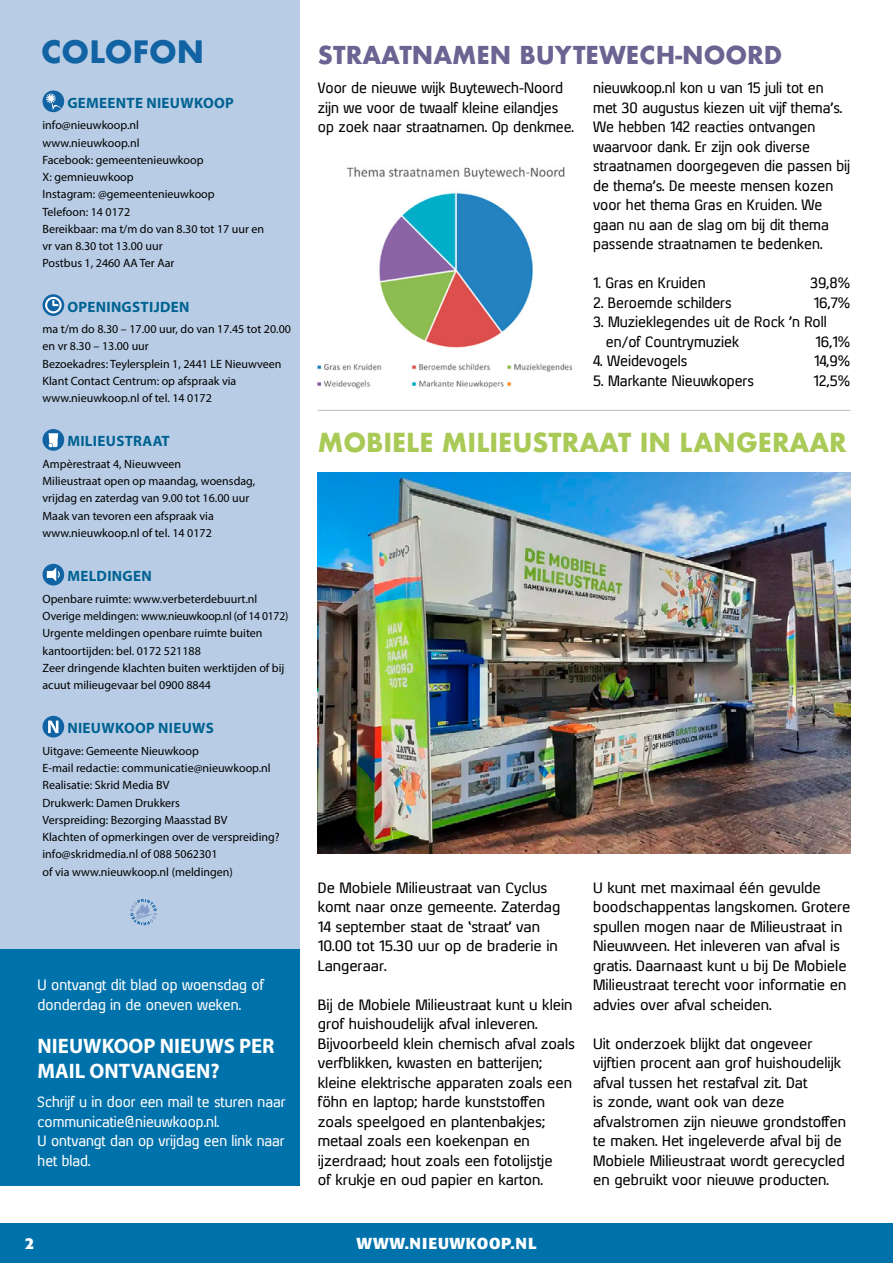
<style>
.page{position:relative;width:893px;height:1263px;background:#fff}
.page>*{position:absolute;margin:0;border:0;box-sizing:border-box;transform-origin:0 0}
.t1{font:700 30px "Futura";color:#1163a3}
.Titel{font:700 25.5px "Futura";color:#a9ca56}
.Titel-2{font:700 24px "Futura";color:#6b6492}
.t2{font:700 21px "Myriad Pro";color:#fff}
.t3{font:700 15.75px "Formata";letter-spacing:.05em;color:#fff}
.t4{font:700 15px "Myriad Pro";letter-spacing:.02em;color:#006292}
.Platte_tekst{font:14.25px/19.5px "Xenu";color:#000;scale:1.05 1}
.Platte_tekst-2{font:14.25px/19.5px "Xenu";color:#000}
.Platte_tekst-3{font:14.25px/19.5px "Xenu";color:#fff}
.t5{font:12px/17.2px "Myriad Pro";color:#000}
</style>
<div class="page">
<div style="left:0;top:0;width:300px;height:953px;background:#b8cde5"></div>
<svg style="left:43px;top:90px;width:21px;height:22px"></svg>
<svg style="left:46px;top:93px;width:18px;height:18px"></svg>
<svg style="left:43px;top:294px;width:21px;height:22px"></svg>
<svg style="left:45px;top:297px;width:17px;height:16px"></svg>
<div style="left:43px;top:429px;width:21px;height:22px;background:#1163a3;border-radius:50%"></div>
<svg style="left:48px;top:433px;width:10px;height:14px"></svg>
<div style="left:43px;top:564px;width:21px;height:21px;background:#1163a3;border-radius:50%"></div>
<svg style="left:47px;top:567px;width:13px;height:14px"></svg>
<div style="left:43px;top:716px;width:21px;height:21px;background:#1163a3;border-radius:50%"></div>
<svg style="left:48px;top:721px;width:10px;height:12px"></svg>
<svg style="left:130px;top:899px;width:27px;height:26px"></svg>
<div style="left:0;top:949px;width:299px;height:236px;background:#0072ab"></div>
<img style="left:317px;top:166px;width:256px;height:223px">
<hr style="left:318px;top:410px;width:532px;height:1px;background:#bcbcba">
<img style="left:318px;top:473px;width:532px;height:381px">
<div style="left:0;top:1224px;width:893px;height:39px;background:#0072ab"></div>
<p class="t1" style="left:41px;top:30px;width:164px">COLOFON</p>
<p class="t4" style="left:67px;top:93px;width:168px">GEMEENTE NIEUWKOOP</p>
<p class="t5" style="left:43px;top:117px;width:98px">info@nieuwkoop.nl</p>
<p class="t5" style="left:43px;top:134px;width:99px">www.nieuwkoop.nl</p>
<p class="t5" style="left:43px;top:151px;width:163px">Facebook: gemeentenieuwkoop</p>
<p class="t5" style="left:43px;top:168px;width:93px">X: gemnieuwkoop</p>
<p class="t5" style="left:43px;top:186px;width:174px">Instagram: @gemeentenieuwkoop</p>
<p class="t5" style="left:43px;top:203px;width:89px">Telefoon: 14 0172</p>
<p class="t5" style="left:43px;top:220px;width:223px">Bereikbaar: ma t/m do van 8.30 tot 17 uur en</p>
<p class="t5" style="left:43px;top:237px;width:122px">vr van 8.30 tot 13.00 uur</p>
<p class="t5" style="left:43px;top:255px;width:133px">Postbus 1, 2460 AA Ter Aar</p>
<p class="t4" style="left:67px;top:297px;width:124px">OPENINGSTIJDEN</p>
<p class="t5" style="left:43px;top:320px;width:250px">ma t/m do 8.30 – 17.00 uur, do van 17.45 tot 20.00</p>
<p class="t5" style="left:43px;top:338px;width:108px">en vr 8.30 – 13.00 uur</p>
<p class="t5" style="left:43px;top:355px;width:240px">Bezoekadres: Teylersplein 1, 2441 LE Nieuwveen</p>
<p class="t5" style="left:43px;top:372px;width:195px">Klant Contact Centrum: op afspraak via www.nieuwkoop.nl of tel. 14 0172</p>
<p class="t4" style="left:67px;top:432px;width:104px">MILIEUSTRAAT</p>
<p class="t5" style="left:43px;top:455px;width:140px">Ampèrestraat 4, Nieuwveen</p>
<p class="t5" style="left:43px;top:472px;width:214px">Milieustraat open op maandag, woensdag,</p>
<p class="t5" style="left:43px;top:490px;width:208px">vrijdag en zaterdag van 9.00 tot 16.00 uur</p>
<p class="t5" style="left:43px;top:507px;width:173px">Maak van tevoren een afspraak via www.nieuwkoop.nl of tel. 14 0172</p>
<p class="t4" style="left:67px;top:566px;width:86px">MELDINGEN</p>
<p class="t5" style="left:43px;top:590px;width:216px">Openbare ruimte: www.verbeterdebuurt.nl</p>
<p class="t5" style="left:43px;top:607px;width:247px">Overige meldingen: www.nieuwkoop.nl (of 14 0172)</p>
<p class="t5" style="left:43px;top:624px;width:222px">Urgente meldingen openbare ruimte buiten kantoortijden: bel. 0172 521188</p>
<p class="t5" style="left:43px;top:659px;width:244px">Zeer dringende klachten buiten werktijden of bij acuut milieugevaar bel 0900 8844</p>
<p class="t4" style="left:67px;top:718px;width:148px">NIEUWKOOP NIEUWS</p>
<p class="t5" style="left:43px;top:742px;width:158px">Uitgave: Gemeente Nieuwkoop</p>
<p class="t5" style="left:43px;top:759px;width:230px">E-mail redactie: communicatie@nieuwkoop.nl</p>
<p class="t5" style="left:43px;top:776px;width:128px">Realisatie: Skrid Media BV</p>
<p class="t5" style="left:43px;top:794px;width:139px">Drukwerk: Damen Drukkers</p>
<p class="t5" style="left:43px;top:811px;width:186px">Verspreiding: Bezorging Maasstad BV</p>
<p class="t5" style="left:43px;top:828px;width:239px">Klachten of opmerkingen over de verspreiding?</p>
<p class="t5" style="left:43px;top:845px;width:177px">info@skridmedia.nl of 088 5062301</p>
<p class="t5" style="left:43px;top:863px;width:192px">of via www.nieuwkoop.nl (meldingen)</p>
<p class="Platte_tekst-3" style="left:38px;top:975px;width:228px">U ontvangt dit blad op woensdag of donderdag in de oneven weken.</p>
<p class="t2" style="left:38px;top:1032px;width:238px">NIEUWKOOP NIEUWS PER</p>
<p class="t2" style="left:38px;top:1057px;width:184px">MAIL ONTVANGEN?</p>
<p class="Platte_tekst-3" style="left:38px;top:1092px;width:249px">Schrijf u in door een mail te sturen naar communicatie@nieuwkoop.nl.</p>
<p class="Platte_tekst-3" style="left:38px;top:1131px;width:249px">U ontvangt dan op vrijdag een link naar het blad.</p>
<p class="Titel-2" style="left:318px;top:38px;width:466px">STRAATNAMEN BUYTEWECH-NOORD</p>
<p class="Platte_tekst-2" style="left:318px;top:78px;width:258px">Voor de nieuwe wijk Buytewech-Noord zijn we voor de twaalf kleine eilandjes op zoek naar straatnamen. Op denkmee.</p>
<p class="Platte_tekst-2" style="left:593px;top:78px;width:259px">nieuwkoop.nl kon u van 15 juli tot en met 30 augustus kiezen uit vijf thema’s.<br>We hebben 142 reacties ontvangen waarvoor dank. Er zijn ook diverse straatnamen doorgegeven die passen bij de thema’s. De meeste mensen kozen voor het thema Gras en Kruiden. We gaan nu aan de slag om bij dit thema passende straatnamen te bedenken.</p>
<p class="Platte_tekst-2" style="left:593px;top:273px;width:114px">1. Gras en Kruiden</p>
<p class="Platte_tekst-2" style="left:810px;top:273px;width:42px">39,8%</p>
<p class="Platte_tekst-2" style="left:593px;top:292px;width:140px">2. Beroemde schilders</p>
<p class="Platte_tekst-2" style="left:814px;top:292px;width:38px">16,7%</p>
<p class="Platte_tekst-2" style="left:593px;top:312px;width:235px">3. Muzieklegendes uit de Rock ’n Roll</p>
<p class="Platte_tekst-2" style="left:606px;top:331px;width:135px">en/of Countrymuziek</p>
<p class="Platte_tekst-2" style="left:816px;top:331px;width:36px">16,1%</p>
<p class="Platte_tekst-2" style="left:593px;top:351px;width:96px">4. Weidevogels</p>
<p class="Platte_tekst-2" style="left:814px;top:351px;width:38px">14,9%</p>
<p class="Platte_tekst-2" style="left:593px;top:370px;width:162px">5. Markante Nieuwkopers</p>
<p class="Platte_tekst-2" style="left:813px;top:370px;width:38px">12,5%</p>
<p class="Titel" style="left:318px;top:423px;width:530px">MOBIELE MILIEUSTRAAT IN LANGERAAR</p>
<p class="Platte_tekst" style="left:318px;top:877px;width:232px">De Mobiele Milieustraat van Cyclus komt naar onze gemeente. Zaterdag<br>14 september staat de ‘straat’ van<br>10.00 tot 15.30 uur op de braderie in<br>Langeraar.</p>
<p class="Platte_tekst" style="left:318px;top:994px;width:247px">Bij de Mobiele Milieustraat kunt u klein grof huishoudelijk afval inleveren.<br>Bijvoorbeeld klein chemisch afval zoals verfblikken, kwasten en batterijen; kleine elektrische apparaten zoals een föhn en laptop; harde kunststoffen zoals speelgoed en plantenbakjes; metaal zoals een koekenpan en ijzerdraad; hout zoals een fotolijstje<br>of krukje en oud papier en karton.</p>
<p class="Platte_tekst" style="left:593px;top:877px;width:247px">U kunt met maximaal één gevulde boodschappentas langskomen. Grotere spullen mogen naar de Milieustraat in Nieuwveen. Het inleveren van afval is gratis. Daarnaast kunt u bij De Mobiele Milieustraat terecht voor informatie en advies over afval scheiden.</p>
<p class="Platte_tekst" style="left:593px;top:1033px;width:242px">Uit onderzoek blijkt dat ongeveer vijftien procent aan grof huishoudelijk afval tussen het restafval zit. Dat<br>is zonde, want ook van deze afvalstromen zijn nieuwe grondstoffen te maken. Het ingeleverde afval bij de Mobiele Milieustraat wordt gerecycled en gebruikt voor nieuwe producten.</p>
<p class="t3" style="left:25px;top:1233px;width:11px">2</p>
<p class="t3" style="left:356px;top:1233px;width:182px">WWW.NIEUWKOOP.NL</p>
</div>
